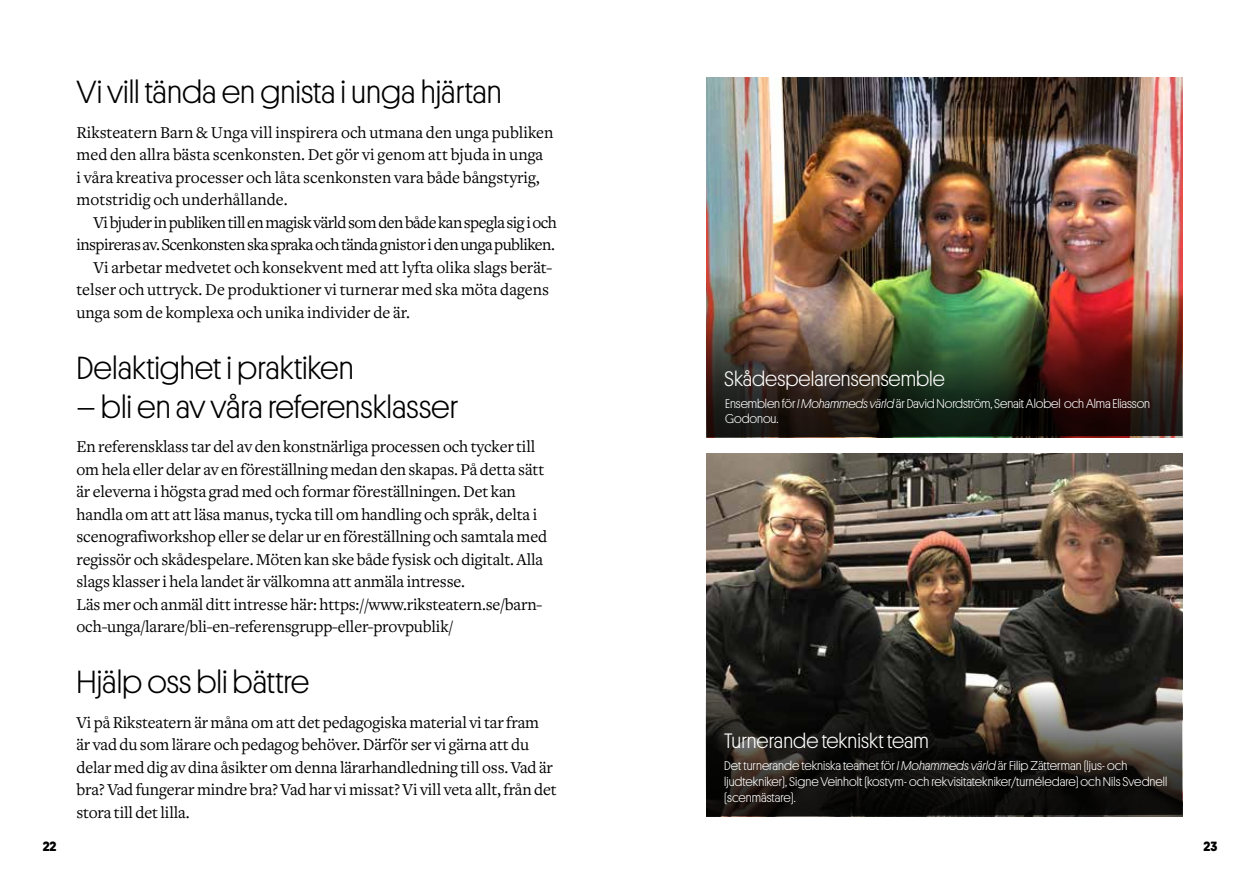
<style>
.page{position:relative;width:1259px;height:893px;background:#fff}
.page>*{position:absolute;margin:0;border:0;box-sizing:border-box;transform-origin:0 0}
.t1{font:300 32.25px "Stage Sans";color:#000}
.t2{font:300 21px "Stage Sans";color:#fff}
.t3{font:17.25px/22.5px "Curtain Serif";letter-spacing:-.01em;color:#000}
.t4{font:17.25px "Curtain Serif";letter-spacing:-.035em;color:#000}
.t5{font:700 13.5px "Stage Sans";color:#000}
.t6{font:12.75px/16.4px "Stage Sans";color:#fff}
.s1{font-family:"Platform";font-weight:300;font-style:italic}
</style>
<div class="page">
<img style="left:706px;top:77px;width:476px;height:229px">
<img style="left:706px;top:454px;width:476px;height:232px">
<img style="left:706px;top:306px;width:476px;height:132px">
<svg style="left:705px;top:686px;width:477px;height:130px;background:#24221e"></svg>
<h1 class="t1" style="left:77px;top:69px;width:427px">Vi vill tända en gnista i unga hjärtan</h1>
<p class="t3" style="left:77px;top:121px;width:478px">Riksteatern Barn &amp; Unga vill inspirera och utmana den unga publiken med den allra bästa scenkonsten. Det gör vi genom att bjuda in unga<br>i våra kreativa processer och låta scenkonsten vara både bångstyrig, motstridig och underhållande.</p>
<p class="t4" style="left:94px;top:213px;width:465px">Vi bjuder in publiken till en magisk värld som den både kan spegla sig i och</p>
<p class="t4" style="left:77px;top:235px;width:480px">inspireras av. Scenkonsten ska spraka och tända gnistor i den unga publiken.</p>
<p class="t3" style="left:94px;top:256px;width:460px">Vi arbetar medvetet och konsekvent med att lyfta olika slags berät-</p>
<p class="t3" style="left:77px;top:279px;width:474px">telser och uttryck. De produktioner vi turnerar med ska möta dagens</p>
<p class="t3" style="left:77px;top:301px;width:335px">unga som de komplexa och unika individer de är.</p>
<h1 class="t1" style="left:77px;top:345px;width:279px">Delaktighet i praktiken</h1>
<h1 class="t1" style="left:77px;top:383px;width:383px">– bli en av våra referensklasser</h1>
<p class="t3" style="left:77px;top:436px;width:472px">En referensklass tar del av den konstnärliga processen och tycker till om hela eller delar av en föreställning medan den skapas. På detta sätt är eleverna i högsta grad med och formar föreställningen. Det kan handla om att att läsa manus, tycka till om handling och språk, delta i scenografiworkshop eller se delar ur en föreställning och samtala med regissör och skådespelare. Möten kan ske både fysisk och digitalt. Alla slags klasser i hela landet är välkomna att anmäla intresse.<br>Läs mer och anmäl ditt intresse här: https://www.riksteatern.se/barn&shy;och-unga/larare/bli-en-referensgrupp-eller-provpublik/</p>
<h1 class="t1" style="left:77px;top:659px;width:234px">Hjälp oss bli bättre</h1>
<p class="t3" style="left:77px;top:711px;width:481px">Vi på Riksteatern är måna om att det pedagogiska material vi tar fram är vad du som lärare och pedagog behöver. Därför ser vi gärna att du delar med dig av dina åsikter om denna lärarhandledning till oss. Vad är bra? Vad fungerar mindre bra? Vad har vi missat? Vi vill veta allt, från det stora till det lilla.</p>
<p class="t2" style="left:724px;top:364px;width:222px">Skådespelarensensemble</p>
<p class="t6" style="left:725px;top:395px;width:426px;line-height:15px">Ensemblen för <span class="s1">I Mohammeds värld</span> är David Nordström, Senait Alobel och Alma Eliasson<br>Godonou.</p>
<p class="t2" style="left:724px;top:726px;width:206px">Turnerande tekniskt team</p>
<p class="t6" style="left:724px;top:756px;width:444px">Det turnerande tekniska teamet för <span class="s1">I Mohammeds värld</span> är Filip Zätterman (ljus- och ljudtekniker), Signe Veinholt (kostym- och rekvisitatekniker/turnéledare) och Nils Svednell (scenmästare).</p>
<p class="t5" style="left:43px;top:836px;width:15px">22</p>
<p class="t5" style="left:1203px;top:836px;width:15px">23</p>
</div>
